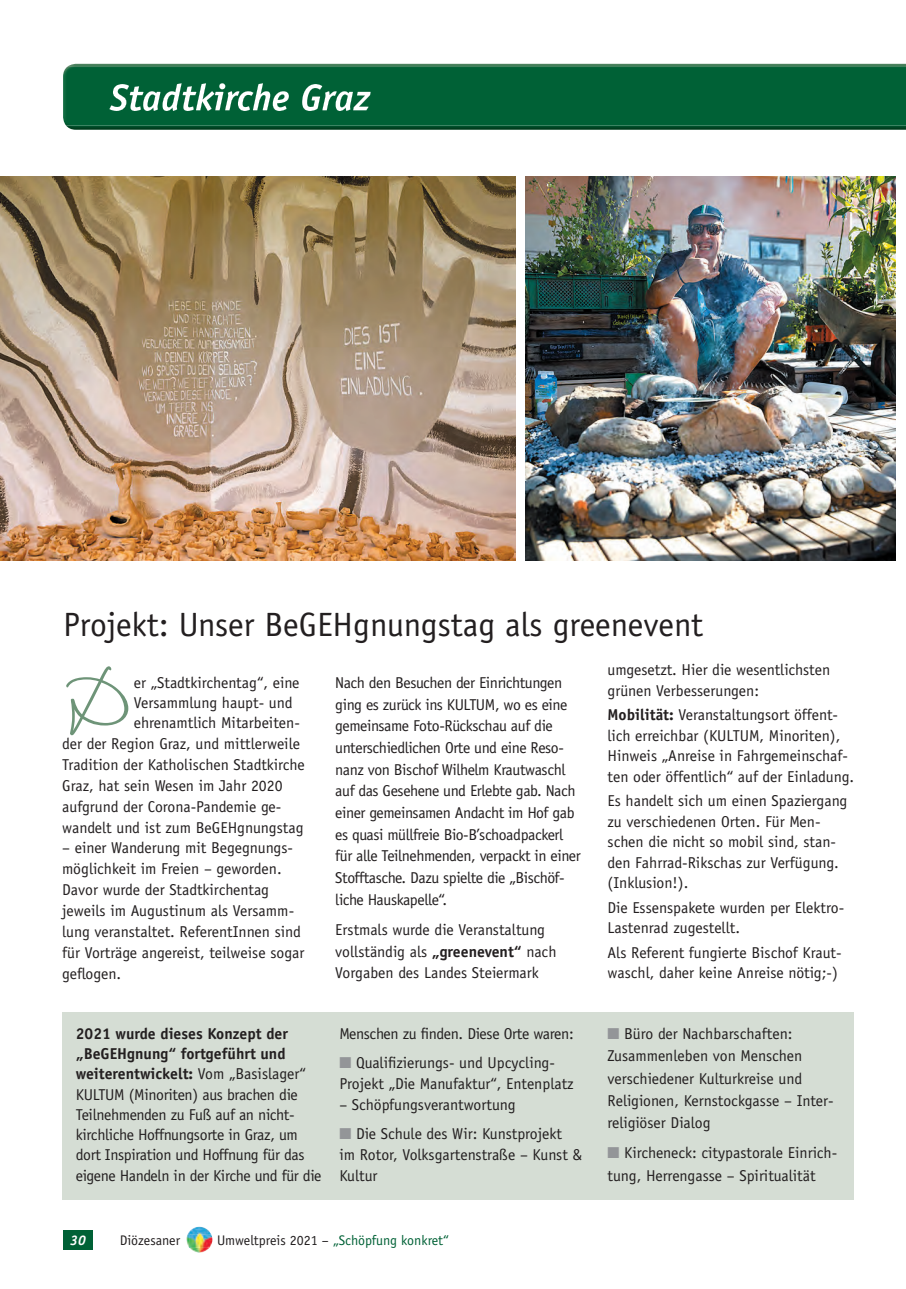
<style>
.page{position:relative;width:906px;height:1289px;background:#fff}
.page>*{position:absolute;margin:0;border:0;box-sizing:border-box;transform-origin:0 0}
.t1{font:103.35px "Wiesbaden Swing LT Std";color:#6e9478}
.t2{font:33.75px "Officina Sans Std";color:#231f20}
.t3{font:15.75px/20.4px "Officina Sans Std";color:#231f20}
.t4{font:15.75px/21.8px "Officina Sans Std";letter-spacing:-.025em;color:#231f20}
.t5{font:15.75px/20.2px "Officina Sans Std";letter-spacing:-.02em;color:#231f20}
.t6{font:13.95px "Officina Sans Std";color:#006136}
.t7{font:13.95px "Officina Sans Std";color:#231f20}
.t8{font:italic 700 13.95px "Officina Sans Std";color:#fff}
.s1{font-weight:700}
.s2{color:#939598}
.s3{color:#231f20}
</style>
<div class="page">
<div style="left:63px;top:1230px;width:30px;height:19px;background:#006136"></div>
<img style="left:188px;top:1226px;width:23px;height:8px">
<img style="left:186px;top:1234px;width:26px;height:13px">
<div style="left:63px;top:1012px;width:791px;height:187px;background:#d5ddd4"></div>
<hr style="left:67px;top:64px;width:839px;height:3px;background:#43815d">
<img style="left:66px;top:126px;width:840px;height:4px">
<div style="left:63px;top:67px;width:843px;height:59px;background:#006136"></div>
<img style="left:109px;top:83px;width:797px;height:36px">
<img style="left:0;top:176px;width:515px;height:384px">
<img style="left:525px;top:176px;width:370px;height:384px">
<h2 class="t2" style="left:63px;top:605px;width:641px">Projekt: Unser BeGEHgnungstag als greenevent</h2>
<h1 class="t1" style="left:62px;top:644px;width:70px">D</h1>
<p class="t3" style="left:134px;top:672px;width:167px">er „Stadtkirchentag“, eine</p>
<p class="t3" style="left:134px;top:692px;width:160px">Versammlung haupt- und</p>
<p class="t3" style="left:134px;top:712px;width:168px">ehrenamtlich Mitarbeiten-</p>
<p class="t3" style="left:62px;top:733px;width:239px">der der Region Graz, und mittlerweile</p>
<p class="t3" style="left:62px;top:754px;width:244px">Tradition der Katholischen Stadtkirche</p>
<p class="t3" style="left:62px;top:775px;width:222px">Graz, hat sein Wesen im Jahr 2020</p>
<p class="t3" style="left:62px;top:796px;width:221px">aufgrund der Corona-Pandemie ge-</p>
<p class="t3" style="left:62px;top:817px;width:243px">wandelt und ist zum BeGEHgnungstag</p>
<p class="t3" style="left:62px;top:837px;width:244px;line-height:20.9px">– einer Wanderung mit Begegnungs&shy;möglichkeit im Freien – geworden.<br>Davor wurde der Stadtkirchentag jeweils im Augustinum als Versamm&shy;lung veranstaltet. ReferentInnen sind für Vorträge angereist, teilweise sogar geflogen.</p>
<p class="t4" style="left:335px;top:671px;width:247px">Nach den Besuchen der Einrichtungen ging es zurück ins KULTUM, wo es eine gemeinsame Foto-Rückschau auf die unterschiedlichen Orte und eine Reso&shy;nanz von Bischof Wilhelm Krautwaschl auf das Gesehene und Erlebte gab. Nach einer gemeinsamen Andacht im Hof gab es quasi müllfreie Bio-B’schoadpackerl für alle Teilnehmenden, verpackt in einer Stofftasche. Dazu spielte die „Bischöf&shy;liche Hauskapelle“.</p>
<p class="t3" style="left:335px;top:918px;width:223px;line-height:21.8px">Erstmals wurde die Veranstaltung vollständig als <span class="s1">„greenevent“</span> nach<br>Vorgaben des Landes Steiermark</p>
<p class="t5" style="left:76px;top:1023px;width:247px"><span class="s1">2021 wurde dieses Konzept der „BeGEHgnung“ fortgeführt und weiterentwickelt:</span> Vom „Basislager“ KULTUM (Minoriten) aus brachen die Teilnehmenden zu Fuß auf an nicht&shy;kirchliche Hoffnungsorte in Graz, um dort Inspiration und Hoffnung für das eigene Handeln in der Kirche und für die</p>
<p class="t5" style="left:339px;top:1023px;width:236px">Menschen zu finden. Diese Orte waren:</p>
<p class="t3" style="left:339px;top:1052px;width:236px"><span class="s2">■</span> Qualifizierungs- und Upcycling-<br>Projekt „Die Manufaktur“, Entenplatz</p>
<p class="t3" style="left:339px;top:1094px;width:178px">– Schöpfungsverantwortung</p>
<p class="t3" style="left:339px;top:1123px;width:244px"><span class="s2">■</span> Die Schule des Wir: Kunstprojekt<br>im Rotor, Volksgartenstraße – Kunst &amp;<br>Kultur</p>
<p class="t8" style="left:70px;top:1231px;width:17px">30</p>
<p class="t7" style="left:120px;top:1231px;width:62px">Diözesaner</p>
<p class="t6" style="left:217px;top:1231px;width:233px"><span class="s3">Umweltpreis 2021 –</span> „Schöpfung konkret“</p>
<p class="t3" style="left:607px;top:659px;width:224px">umgesetzt. Hier die wesentlichsten grünen Verbesserungen:</p>
<p class="t3" style="left:607px;top:704px;width:248px"><span class="s1">Mobilität:</span> Veranstaltungsort öffent&shy;lich erreichbar (KULTUM, Minoriten), Hinweis „Anreise in Fahrgemeinschaf&shy;ten oder öffentlich“ auf der Einladung.</p>
<p class="t3" style="left:607px;top:790px;width:241px">Es handelt sich um einen Spaziergang zu verschiedenen Orten. Für Men&shy;schen die nicht so mobil sind, stan&shy;den Fahrrad-Rikschas zur Verfügung. (Inklusion!).</p>
<p class="t3" style="left:607px;top:897px;width:238px">Die Essenspakete wurden per Elektro-<br>Lastenrad zugestellt.</p>
<p class="t3" style="left:607px;top:942px;width:236px">Als Referent fungierte Bischof Kraut&shy;waschl, daher keine Anreise nötig;-)</p>
<p class="t3" style="left:607px;top:1023px;width:228px;line-height:22px"><span class="s2">■</span> Büro der Nachbarschaften:<br>Zusammenleben von Menschen verschiedener Kulturkreise und<br>Religionen, Kernstockgasse – Inter&shy;religiöser Dialog</p>
<p class="t3" style="left:607px;top:1142px;width:231px;line-height:22px"><span class="s2">■</span> Kircheneck: citypastorale Einrich&shy;tung, Herrengasse – Spiritualität</p>
</div>
